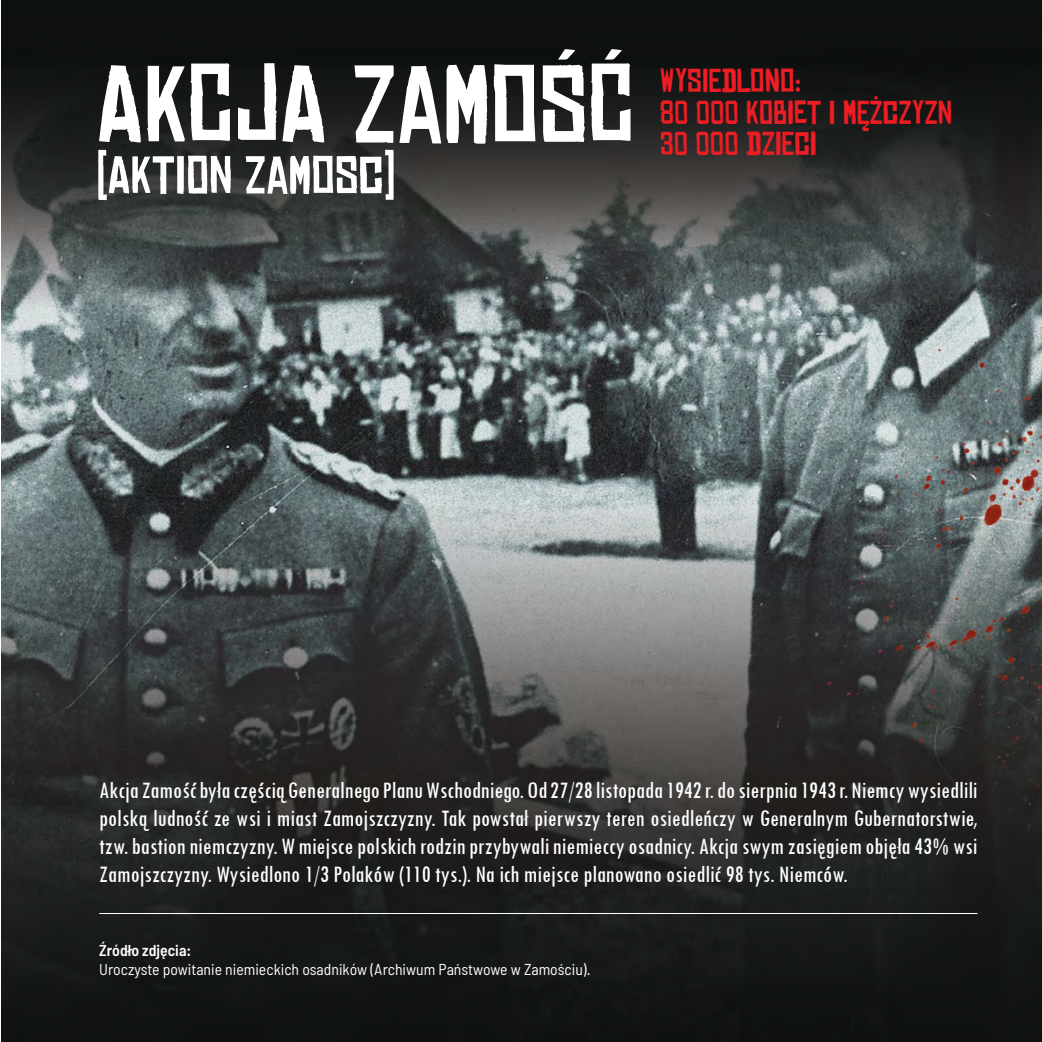
<style>
.page{position:relative;width:1042px;height:1042px;background:#fff}
.page>*{position:absolute;margin:0;border:0;box-sizing:border-box;transform-origin:0 0}
.t1{font:105px "Chinese Rocks Rg";color:#fff}
.t2{font:50.75px "Chinese Rocks Rg";color:#fff}
.t3{font:31.5px/31.5px "Chinese Rocks Rg";color:#ed1d24}
.t4{font:condensed 24.5px/28px "Tw Cen";color:#fff;text-align:justify}
.t5{font:semi-condensed 15.75px "Barlow";color:#fff}
.t6{font:600 semi-condensed 15.75px "Barlow";color:#fff}
</style>
<div class="page">
<img style="left:1px;top:0;width:1041px;height:1042px">
<hr style="left:99px;top:913px;width:878px;height:1px;background:#fff">
<h1 class="t1" style="left:97px;top:48px;width:539px">AKCJA ZAMOŚĆ</h1>
<h2 class="t2" style="left:97px;top:148px;width:301px">(AKTION ZAMOSC)</h2>
<p class="t3" style="left:660px;top:66px;width:294px">WYSIEDLONO:<br>80 000 KOBIET I MĘŻCZYZN<br>30 000 DZIECI</p>
<p class="t4" style="left:99px;top:775px;width:880px">Akcja Zamość była częścią Generalnego Planu Wschodniego. Od 27/28 listopada 1942 r. do sierpnia 1943 r. Niemcy wysiedlili polską ludność ze wsi i miast Zamojszczyzny. Tak powstał pierwszy teren osiedleńczy w Generalnym Gubernatorstwie, tzw. bastion niemczyzny. W miejsce polskich rodzin przybywali niemieccy osadnicy. Akcja swym zasięgiem objęła 43% wsi Zamojszczyzny. Wysiedlono 1/3 Polaków (110 tys.). Na ich miejsce planowano osiedlić 98 tys. Niemców.</p>
<p class="t6" style="left:99px;top:940px;width:93px">Źródło zdjęcia:</p>
<p class="t5" style="left:99px;top:959px;width:493px">Uroczyste powitanie niemieckich osadników (Archiwum Państwowe w Zamościu).</p>
</div>
